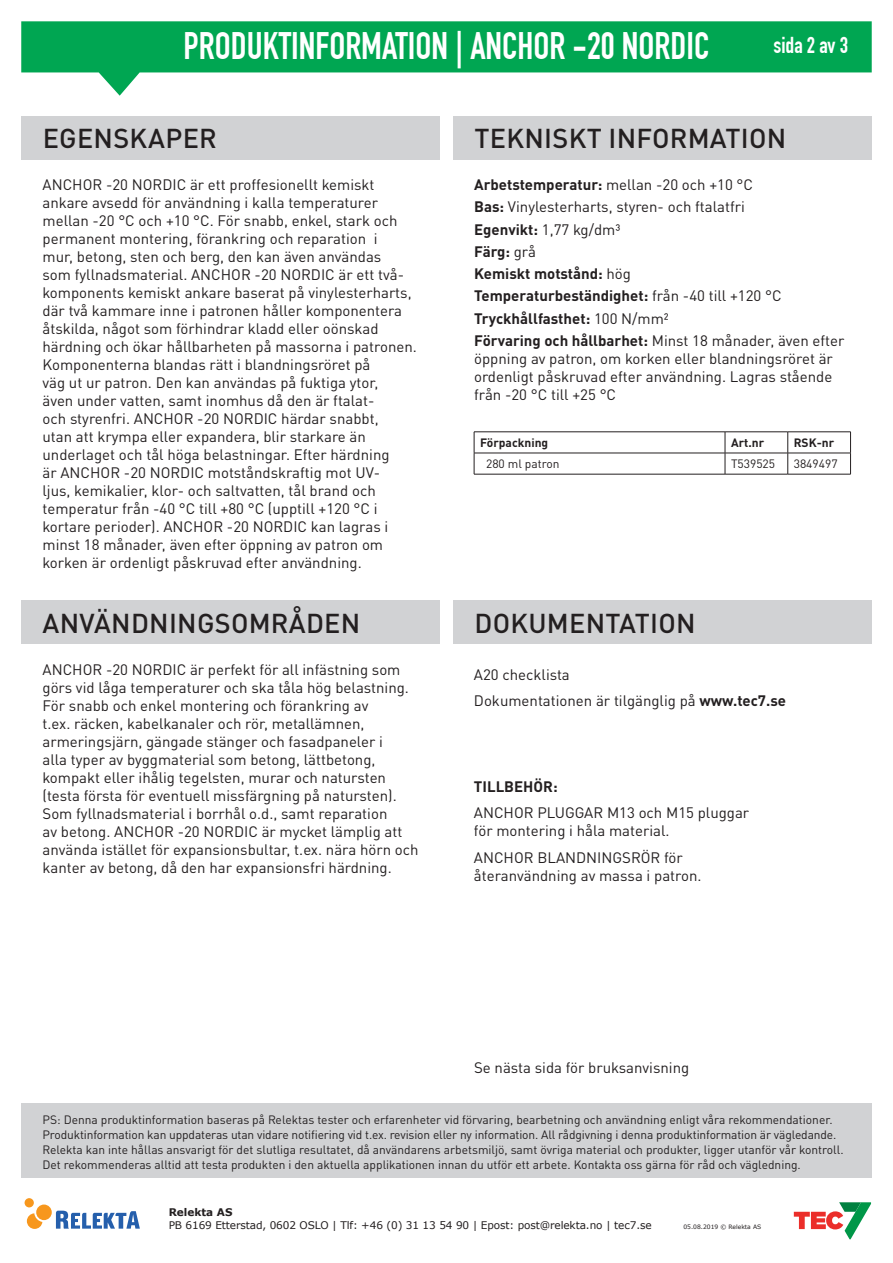
<style>
.page{position:relative;width:893px;height:1263px;background:#fff}
.page>*{position:absolute;margin:0;border:0;box-sizing:border-box;transform-origin:0 0}
.t1{font:37.5px "DIN Engschrift LT";color:#fff}
.Titler{font:500 27px "DIN Pro";letter-spacing:.01em;color:#231f20}
.t2{font:22.5px "DIN Engschrift LT";color:#fff}
.Brødtekst{font:15px/18px "DIN Pro";color:#231f20}
.Teknisk_informasjon{font:15px/18px "DIN Pro";color:#231f20}
.Teknisk_informasjon-2{font:700 15px "DIN Pro";color:#231f20}
.Brødtekst-2{font:700 15px "DIN Pro";color:#231f20}
.Celle{font:12px/15px "DIN Pro";color:#231f20}
.t3{font:700 12px "DIN Pro";color:#231f20}
.t4{font:10.5px "Verdana";letter-spacing:-.01em;color:#231f20}
.t5{font:700 10.5px "Verdana";color:#231f20}
.t6{font:6px "Verdana";color:#231f20}
.s1{font-weight:400}
.s2{font-weight:700}
</style>
<div class="page">
<svg style="left:27px;top:1213px;width:15px;height:16px"></svg>
<div style="left:25px;top:1198px;width:9px;height:9px;background:#f7971d;border-radius:50%"></div>
<svg style="left:56px;top:1211px;width:84px;height:17px"></svg>
<div style="left:36px;top:1204px;width:16px;height:16px;background:#f7971d;border-radius:50%"></div>
<svg style="left:794px;top:1202px;width:77px;height:37px"></svg>
<svg style="left:21px;top:21px;width:851px;height:75px;fill:#00a652"></svg>
<div style="left:21px;top:1103px;width:851px;height:75px;background:#d1d2d4"></div>
<div style="left:453px;top:116px;width:418px;height:44px;background:#d1d2d4"></div>
<div style="left:453px;top:600px;width:419px;height:44px;background:#d1d2d4"></div>
<div style="left:21px;top:600px;width:419px;height:44px;background:#d1d2d4"></div>
<div style="left:21px;top:116px;width:419px;height:44px;background:#d1d2d4"></div>
<hr style="left:474px;top:432px;width:251px;height:1px;background:#231f20">
<hr style="left:725px;top:432px;width:63px;height:1px;background:#231f20">
<hr style="left:788px;top:432px;width:63px;height:1px;background:#231f20">
<hr style="left:474px;top:453px;width:251px;height:1px;background:#231f20">
<svg style="left:474px;top:432px;width:1px;height:42px"></svg>
<hr style="left:725px;top:453px;width:63px;height:1px;background:#231f20">
<svg style="left:725px;top:432px;width:1px;height:42px"></svg>
<hr style="left:788px;top:453px;width:63px;height:1px;background:#231f20">
<svg style="left:787px;top:432px;width:1px;height:42px"></svg>
<svg style="left:850px;top:433px;width:1px;height:41px"></svg>
<hr style="left:474px;top:474px;width:251px;height:1px;background:#231f20">
<hr style="left:725px;top:474px;width:63px;height:1px;background:#231f20">
<hr style="left:788px;top:474px;width:63px;height:1px;background:#231f20">
<h1 class="t1" style="left:184px;top:23px;width:527px">PRODUKTINFORMATION | ANCHOR -20 NORDIC</h1>
<h3 class="t2" style="left:773px;top:32px;width:76px">sida 2 av 3</h3>
<p class="Titler" style="left:43px;top:117px;width:176px">EGENSKAPER</p>
<p class="Brødtekst" style="left:43px;top:174px;width:376px">ANCHOR -20 NORDIC är ett proffesionellt kemiskt ankare avsedd för användning i kalla temperaturer mellan -20 °C och +10 °C. För snabb, enkel, stark och permanent montering, förankring och reparation i<br>mur, betong, sten och berg, den kan även användas<br>som fyllnadsmaterial. ANCHOR -20 NORDIC är ett två&shy;komponents kemiskt ankare baserat på vinylesterharts, där två kammare inne i patronen håller komponentera åtskilda, något som förhindrar kladd eller oönskad härdning och ökar hållbarheten på massorna i patronen.<br>Komponenterna blandas rätt i blandningsröret på<br>väg ut ur patron. Den kan användas på fuktiga ytor,<br>även under vatten, samt inomhus då den är ftalat-<br>och styrenfri. ANCHOR -20 NORDIC härdar snabbt,<br>utan att krympa eller expandera, blir starkare än underlaget och tål höga belastningar. Efter härdning<br>är ANCHOR -20 NORDIC motståndskraftig mot UV-<br>ljus, kemikalier, klor- och saltvatten, tål brand och temperatur från -40 °C till +80 °C (upptill +120 °C i kortare perioder). ANCHOR -20 NORDIC kan lagras i minst 18 månader, även efter öppning av patron om korken är ordenligt påskruvad efter användning.</p>
<p class="Titler" style="left:474px;top:117px;width:313px">TEKNISKT INFORMATION</p>
<p class="Teknisk_informasjon-2" style="left:474px;top:172px;width:280px">Arbetstemperatur: <span class="s1">mellan -20 och +10 °C</span></p>
<p class="Teknisk_informasjon" style="left:474px;top:196px;width:272px"><span class="s2">Bas:</span> Vinylesterharts, styren- och ftalatfri</p>
<p class="Teknisk_informasjon" style="left:474px;top:219px;width:147px"><span class="s2">Egenvikt:</span> 1,77 kg/dm³</p>
<p class="Teknisk_informasjon-2" style="left:474px;top:239px;width:63px">Färg: <span class="s1">grå</span></p>
<p class="Teknisk_informasjon-2" style="left:474px;top:261px;width:158px">Kemiskt motstånd: <span class="s1">hög</span></p>
<p class="Teknisk_informasjon-2" style="left:474px;top:283px;width:309px">Temperaturbeständighet: <span class="s1">från -40 till +120 °C</span></p>
<p class="Teknisk_informasjon-2" style="left:474px;top:306px;width:196px">Tryckhållfasthet: <span class="s1">100 N/mm²</span></p>
<p class="Teknisk_informasjon" style="left:474px;top:330px;width:372px"><span class="s2">Förvaring och hållbarhet:</span> Minst 18 månader, även efter öppning av patron, om korken eller blandningsröret är ordenligt påskruvad efter användning. Lagras stående från -20 °C till +25 °C</p>
<p class="t3" style="left:480px;top:433px;width:70px">Förpackning</p>
<p class="t3" style="left:731px;top:433px;width:35px">Art.nr</p>
<p class="t3" style="left:794px;top:433px;width:42px">RSK-nr</p>
<p class="Celle" style="left:486px;top:455px;width:75px">280 ml patron</p>
<p class="Celle" style="left:731px;top:455px;width:46px">T539525</p>
<p class="Celle" style="left:794px;top:455px;width:45px">3849497</p>
<p class="Titler" style="left:43px;top:601px;width:319px">ANVÄNDNINGSOMRÅDEN</p>
<p class="Titler" style="left:474px;top:601px;width:223px">DOKUMENTATION</p>
<p class="Brødtekst" style="left:43px;top:659px;width:378px">ANCHOR -20 NORDIC är perfekt för all infästning som görs vid låga temperaturer och ska tåla hög belastning.<br>För snabb och enkel montering och förankring av<br>t.ex. räcken, kabelkanaler och rör, metallämnen, armeringsjärn, gängade stänger och fasadpaneler i<br>alla typer av byggmaterial som betong, lättbetong, kompakt eller ihålig tegelsten, murar och natursten (testa första för eventuell missfärgning på natursten).<br>Som fyllnadsmaterial i borrhål o.d., samt reparation<br>av betong. ANCHOR -20 NORDIC är mycket lämplig att använda istället för expansionsbultar, t.ex. nära hörn och kanter av betong, då den har expansionsfri härdning.</p>
<p class="Brødtekst" style="left:474px;top:664px;width:97px">A20 checklista</p>
<p class="Brødtekst" style="left:474px;top:690px;width:314px">Dokumentationen är tilgänglig på <span class="s2">www.tec7.se</span></p>
<p class="Brødtekst-2" style="left:474px;top:774px;width:85px">TILLBEHÖR:</p>
<p class="Brødtekst" style="left:474px;top:802px;width:277px">ANCHOR PLUGGAR M13 och M15 pluggar för montering i håla material.</p>
<p class="Brødtekst" style="left:474px;top:847px;width:229px">ANCHOR BLANDNINGSRÖR för återanvändning av massa i patron.</p>
<p class="Brødtekst" style="left:474px;top:1057px;width:217px">Se nästa sida för bruksanvisning</p>
<p class="Celle" style="left:43px;top:1110px;width:802px">PS: Denna produktinformation baseras på Relektas tester och erfarenheter vid förvaring, bearbetning och användning enligt våra rekommendationer.<br>Produktinformation kan uppdateras utan vidare notifiering vid t.ex. revision eller ny information. All rådgivning i denna produktinformation är vägledande.<br>Relekta kan inte hållas ansvarigt för det slutliga resultatet, då användarens arbetsmiljö, samt övriga material och produkter, ligger utanför vår kontroll.<br>Det rekommenderas alltid att testa produkten i den aktuella applikationen innan du utför ett arbete. Kontakta oss gärna för råd och vägledning.</p>
<p class="t5" style="left:169px;top:1205px;width:65px">Relekta AS</p>
<p class="t4" style="left:169px;top:1218px;width:484px">PB 6169 Etterstad, 0602 OSLO | Tlf: +46 (0) 31 13 54 90 | Epost: post@relekta.no | tec7.se</p>
<p class="t6" style="left:683px;top:1223px;width:79px">05.08.2019 © Relekta AS</p>
</div>
